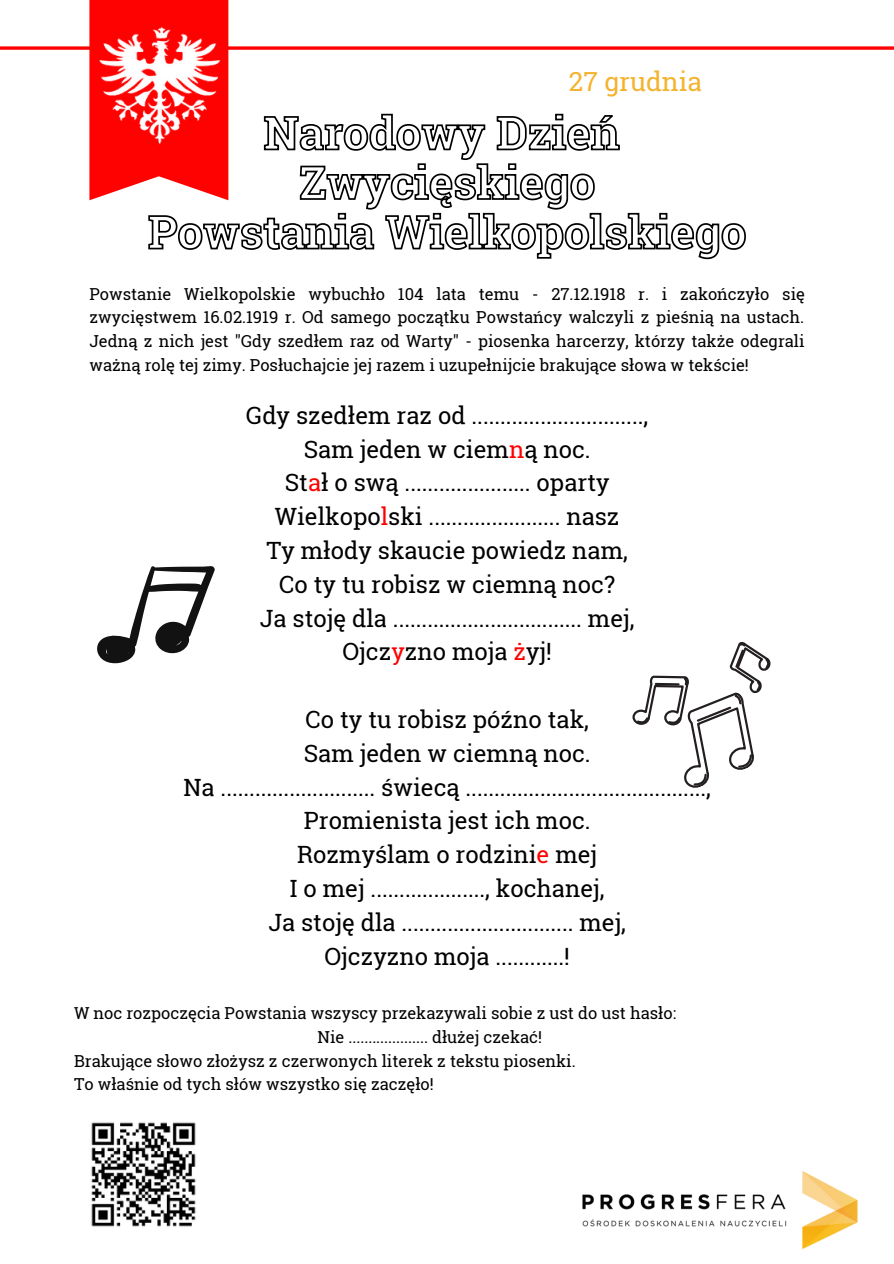
<style>
.page{position:relative;width:894px;height:1264px;background:#fff}
.page>*{position:absolute;margin:0;border:0;box-sizing:border-box;transform-origin:0 0}
.t1{font:26.25px "Roboto Slab";color:#f4b32f}
.t2{font:23.85px/33.8px "Roboto Slab";color:#000;text-align:center}
.t3{font:16.5px/23.7px "Roboto Slab";color:#000;text-align:justify}
.s1{color:#fe0201}
</style>
<div class="page">
<svg style="left:0;top:46px;width:893px;height:4px"></svg>
<svg style="left:89px;top:0;width:657px;height:260px"></svg>
<img style="left:89px;top:20px;width:139px;height:131px">
<img style="left:582px;top:1171px;width:276px;height:79px">
<svg style="left:632px;top:642px;width:139px;height:146px"></svg>
<svg style="left:97px;top:566px;width:118px;height:98px"></svg>
<img style="left:91px;top:1122px;width:105px;height:105px">
<p class="t1" style="left:568px;top:63px;width:135px">27 grudnia</p>
<p class="t3" style="left:89px;top:281px;width:716px">Powstanie Wielkopolskie wybuchło 104 lata temu - 27.12.1918 r. i zakończyło się zwycięstwem 16.02.1919 r. Od samego początku Powstańcy walczyli z pieśnią na ustach.<br>Jedną z nich jest "Gdy szedłem raz od Warty" - piosenka harcerzy, którzy także odegrali ważną rolę tej zimy. Posłuchajcie jej razem i uzupełnijcie brakujące słowa w tekście!</p>
<p class="t2" style="left:246px;top:398px;width:403px">Gdy szedłem raz od .............................., Sam jeden w ciem<span class="s1">n</span>ą noc.<br>St<span class="s1">a</span>ł o swą ...................... oparty Wielkopo<span class="s1">l</span>ski ....................... nasz<br>Ty młody skaucie powiedz nam,<br>Co ty tu robisz w ciemną noc?<br>Ja stoję dla ................................. mej, Ojcz<span class="s1">y</span>zno moja <span class="s1">ż</span>yj!</p>
<p class="t2" style="left:183px;top:702px;width:529px">Co ty tu robisz późno tak,<br>Sam jeden w ciemną noc.<br>Na ........................... świecą .........................................., Promienista jest ich moc.<br>Rozmyślam o rodzini<span class="s1">e</span> mej<br>I o mej ...................., kochanej,<br>Ja stoję dla .............................. mej,<br>Ojczyzno moja ............!</p>
<p class="t3" style="left:74px;top:1000px;width:603px">W noc rozpoczęcia Powstania wszyscy przekazywali sobie z ust do ust hasło:</p>
<p class="t3" style="left:317px;top:1024px;width:226px">Nie .................... dłużej czekać!</p>
<p class="t3" style="left:74px;top:1048px;width:503px">Brakujące słowo złożysz z czerwonych literek z tekstu piosenki.</p>
<p class="t3" style="left:74px;top:1071px;width:361px">To właśnie od tych słów wszystko się zaczęło!</p>
</div>
